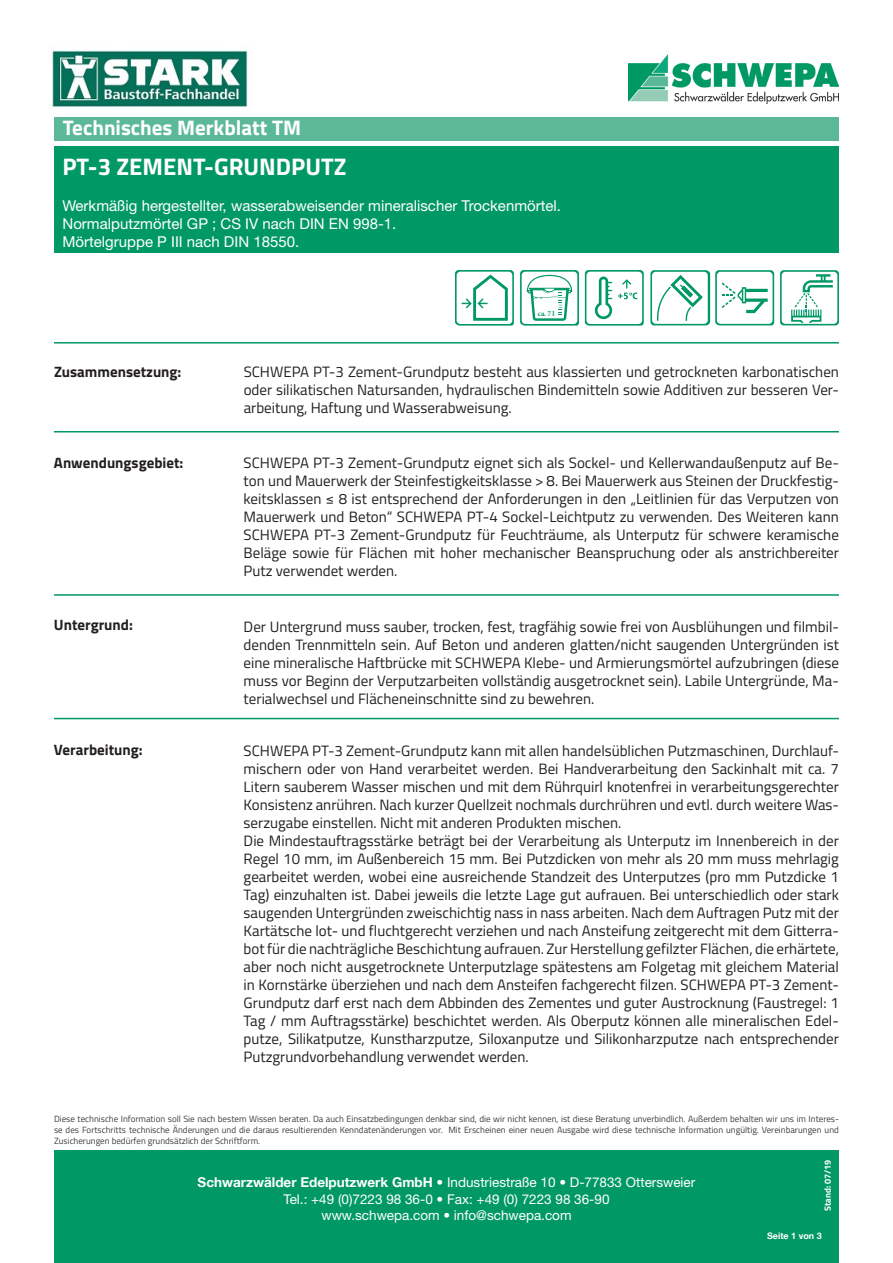
<style>
.page{position:relative;width:893px;height:1263px;background:#fff}
.page>*{position:absolute;margin:0;border:0;box-sizing:border-box;transform-origin:0 0}
.t1{font:700 24px "Titillium Web";color:#fff}
.t2{font:700 21px "Titillium Web";color:#fff}
.t3{font:15px/18px "Titillium Web";color:#231f20;text-align:justify}
.t4{font:15px/18px "Helvetica Neue LT Std";color:#fff}
.t5{font:700 15px "Titillium Web";color:#231f20}
.t6{font:13.5px/16.5px "Helvetica Neue LT Std";color:#fff;text-align:center}
.t7{font:9px/10.8px "Titillium Web";color:#3e3e3f;text-align:justify}
.t8{font:700 9px "Titillium Web";color:#fff}
.t9{font:700 9px "Helvetica 75";color:#fff}
.t10{font:700 7.5px "Minion Pro";color:#009864}
.s1{font-family:"Helvetica 75";font-weight:700}
.s2{font-family:"Helvetica 46";font-weight:300;font-style:italic}
</style>
<div class="page">
<div style="left:54px;top:1150px;width:785px;height:113px;background:#009864"></div>
<div style="left:54px;top:117px;width:785px;height:23px;background:#5bb998"></div>
<img style="left:629px;top:54px;width:210px;height:49px">
<div style="left:54px;top:147px;width:785px;height:106px;background:#009864"></div>
<hr style="left:54px;top:342px;width:785px;height:2px;background:#009864">
<svg style="left:780px;top:270px;width:59px;height:55px"></svg>
<svg style="left:650px;top:270px;width:124px;height:55px"></svg>
<svg style="left:585px;top:270px;width:59px;height:56px"></svg>
<svg style="left:520px;top:270px;width:59px;height:56px"></svg>
<svg style="left:455px;top:270px;width:59px;height:56px"></svg>
<hr style="left:54px;top:431px;width:785px;height:1px;background:#009864">
<hr style="left:54px;top:594px;width:785px;height:2px;background:#009864">
<hr style="left:54px;top:718px;width:785px;height:1px;background:#009864">
<img style="left:52px;top:50px;width:196px;height:58px">
<h2 class="t2" style="left:63px;top:112px;width:240px">Technisches Merkblatt TM</h2>
<h1 class="t1" style="left:63px;top:148px;width:285px">PT-3 ZEMENT-GRUNDPUTZ</h1>
<p class="t4" style="left:63px;top:197px;width:500px">Werkmäßig hergestellter, wasserabweisender mineralischer Trockenmörtel.<br>Normalputzmörtel GP ; CS IV nach DIN EN 998-1.<br>Mörtelgruppe P III nach DIN 18550.</p>
<p class="t10" style="left:538px;top:308px;width:18px">ca. 7 l</p>
<p class="t5" style="left:54px;top:360px;width:129px">Zusammensetzung:</p>
<p class="t3" style="left:244px;top:362px;width:597px">SCHWEPA PT-3 Zement-Grundputz besteht aus klassierten und getrockneten karbonatischen oder silikatischen Natursanden, hydraulischen Bindemitteln sowie Additiven zur besseren Ver&shy;arbeitung, Haftung und Wasserabweisung.</p>
<p class="t5" style="left:54px;top:451px;width:131px">Anwendungsgebiet:</p>
<p class="t3" style="left:244px;top:453px;width:597px">SCHWEPA PT-3 Zement-Grundputz eignet sich als Sockel- und Kellerwandaußenputz auf Be&shy;ton und Mauerwerk der Steinfestigkeitsklasse &gt; 8. Bei Mauerwerk aus Steinen der Druckfestig&shy;keitsklassen ≤ 8 ist entsprechend der Anforderungen in den „Leitlinien für das Verputzen von Mauerwerk und Beton“ SCHWEPA PT-4 Sockel-Leichtputz zu verwenden. Des Weiteren kann SCHWEPA PT-3 Zement-Grundputz für Feuchträume, als Unterputz für schwere keramische Beläge sowie für Flächen mit hoher mechanischer Beanspruchung oder als anstrichbereiter Putz verwendet werden.</p>
<p class="t5" style="left:54px;top:613px;width:80px">Untergrund:</p>
<p class="t3" style="left:244px;top:616px;width:597px">Der Untergrund muss sauber, trocken, fest, tragfähig sowie frei von Ausblühungen und filmbil&shy;denden Trennmitteln sein. Auf Beton und anderen glatten/nicht saugenden Untergründen ist eine mineralische Haftbrücke mit SCHWEPA Klebe- und Armierungsmörtel aufzubringen (diese muss vor Beginn der Verputzarbeiten vollständig ausgetrocknet sein). Labile Untergründe, Ma&shy;terialwechsel und Flächeneinschnitte sind zu bewehren.</p>
<p class="t5" style="left:54px;top:738px;width:90px">Verarbeitung:</p>
<p class="t3" style="left:244px;top:741px;width:597px;text-align:left">SCHWEPA PT-3 Zement-Grundputz kann mit allen handelsüblichen Putzmaschinen, Durchlauf&shy;mischern oder von Hand verarbeitet werden. Bei Handverarbeitung den Sackinhalt mit ca. 7<br>Litern sauberem Wasser mischen und mit dem Rührquirl knotenfrei in verarbeitungsgerechter Konsistenz anrühren. Nach kurzer Quellzeit nochmals durchrühren und evtl. durch weitere Was&shy;serzugabe einstellen. Nicht mit anderen Produkten mischen.<br>Die Mindestauftragsstärke beträgt bei der Verarbeitung als Unterputz im Innenbereich in der Regel 10 mm, im Außenbereich 15 mm. Bei Putzdicken von mehr als 20 mm muss mehrlagig gearbeitet werden, wobei eine ausreichende Standzeit des Unterputzes (pro mm Putzdicke 1<br>Tag) einzuhalten ist. Dabei jeweils die letzte Lage gut aufrauen. Bei unterschiedlich oder stark saugenden Untergründen zweischichtig nass in nass arbeiten. Nach dem Auftragen Putz mit der Kartätsche lot- und fluchtgerecht verziehen und nach Ansteifung zeitgerecht mit dem Gitterra&shy;bot für die nachträgliche Beschichtung aufrauen. Zur Herstellung gefilzter Flächen, die erhärtete, aber noch nicht ausgetrocknete Unterputzlage spätestens am Folgetag mit gleichem Material in Kornstärke überziehen und nach dem Ansteifen fachgerecht filzen. SCHWEPA PT-3 Zement-Grundputz darf erst nach dem Abbinden des Zementes und guter Austrocknung (Faustregel: 1<br>Tag / mm Auftragsstärke) beschichtet werden. Als Oberputz können alle mineralischen Edel&shy;putze, Silikatputze, Kunstharzputze, Siloxanputze und Silikonharzputze nach entsprechender Putzgrundvorbehandlung verwendet werden.</p>
<p class="t7" style="left:54px;top:1113px;width:786px">Diese technische Information soll Sie nach bestem Wissen beraten. Da auch Einsatzbedingungen denkbar sind, die wir nicht kennen, ist diese Beratung unverbindlich. Außerdem behalten wir uns im Interes&shy;se des Fortschritts technische Änderungen und die daraus resultierenden Kenndatenänderungen vor. Mit Erscheinen einer neuen Ausgabe wird diese technische Information ungültig. Vereinbarungen und Zusicherungen bedürfen grundsätzlich der Schriftform.</p>
<p class="t6" style="left:198px;top:1174px;width:499px"><span class="s1">Schwarzwälder Edelputzwerk GmbH</span> <span class="s2">•</span> Industriestraße 10 <span class="s2">•</span> D-77833 Ottersweier<br>Tel.: +49 (0)7223 98 36-0 <span class="s2">•</span> Fax: +49 (0) 7223 98 36-90<br>www.schwepa.com <span class="s2">•</span> info@schwepa.com</p>
<p class="t8" style="left:821px;top:1211px;width:53px;rotate:-90deg">Stand: 07/19</p>
<p class="t9" style="left:767px;top:1230px;width:56px">Seite 1 von 3</p>
</div>
